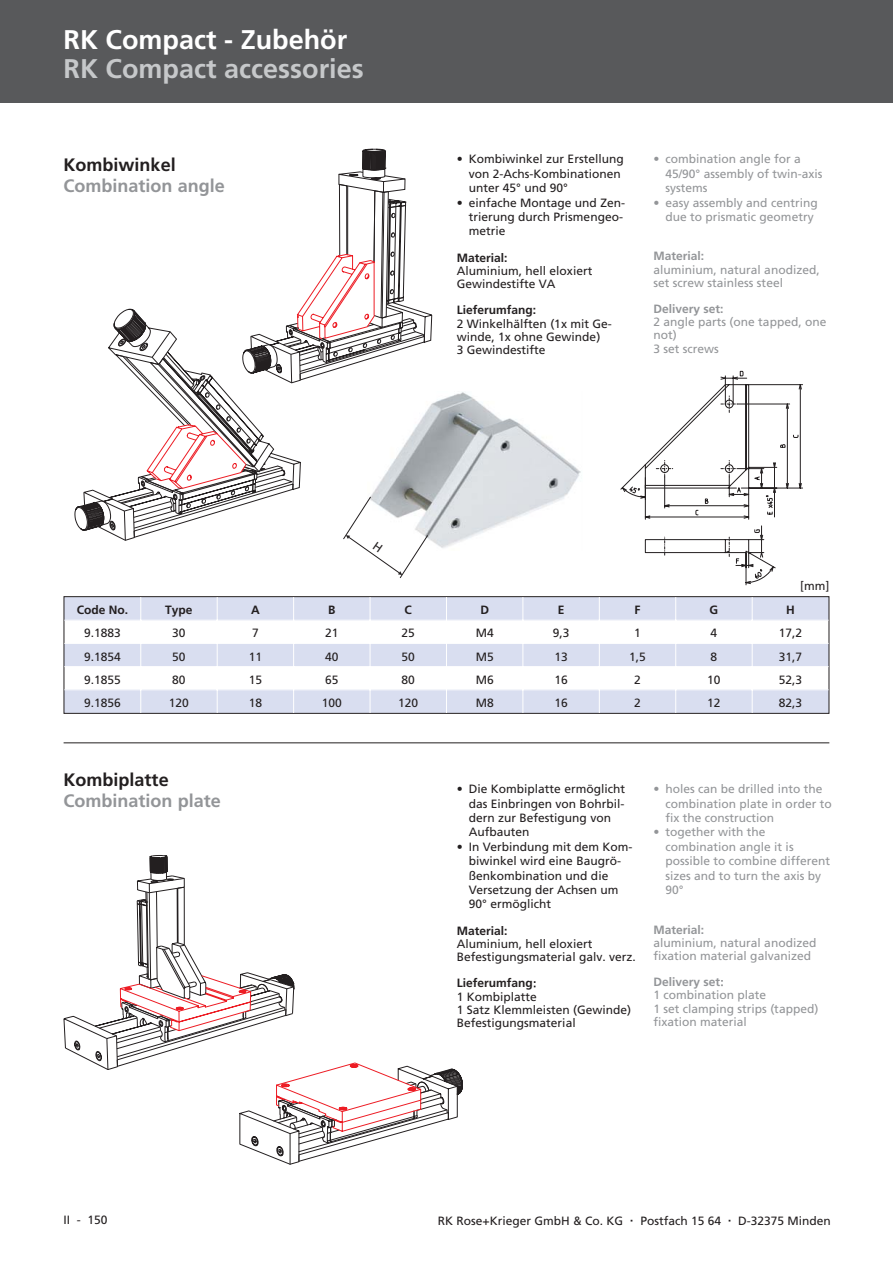
<style>
.page{position:relative;width:893px;height:1263px;background:#fff}
.page>*{position:absolute;margin:0;border:0;box-sizing:border-box;transform-origin:0 0}
.t1{font:700 27px "Frutiger";color:#c6c8ca}
.t2{font:700 27px "Frutiger";color:#fff}
.t3{font:700 18px "Frutiger";color:#939598}
.t4{font:700 18px "Frutiger";color:#231f20}
.t5{font:12px/14.4px "Frutiger";color:#231f20}
.t6{font:12px/14.4px "Frutiger";color:#939598}
.t7{font:700 12px "Frutiger";color:#231f20}
.t8{font:700 12px "Frutiger";color:#939598}
</style>
<div class="page">
<div style="left:0;top:0;width:892px;height:102px;background:#58595b"></div>
<svg style="left:620px;top:371px;width:183px;height:214px"></svg>
<img style="left:433px;top:392px;width:148px;height:156px">
<div style="left:64px;top:597px;width:764px;height:23px;background:#d9def0"></div>
<div style="left:64px;top:643px;width:764px;height:24px;background:#d9def0"></div>
<div style="left:64px;top:690px;width:764px;height:23px;background:#d9def0"></div>
<div style="left:64px;top:596px;width:765px;height:118px;border:1px solid #231f20"></div>
<hr style="left:64px;top:620px;width:764px;height:1px;background:#fff">
<hr style="left:64px;top:643px;width:764px;height:1px;background:#fff">
<hr style="left:64px;top:666px;width:764px;height:1px;background:#fff">
<hr style="left:64px;top:689px;width:764px;height:1px;background:#fff">
<hr style="left:140px;top:597px;width:1px;height:116px;background:#fff">
<hr style="left:217px;top:597px;width:1px;height:116px;background:#fff">
<hr style="left:293px;top:597px;width:1px;height:116px;background:#fff">
<hr style="left:369px;top:597px;width:1px;height:116px;background:#fff">
<hr style="left:446px;top:597px;width:1px;height:116px;background:#fff">
<hr style="left:522px;top:597px;width:1px;height:116px;background:#fff">
<hr style="left:599px;top:597px;width:1px;height:116px;background:#fff">
<hr style="left:675px;top:597px;width:1px;height:116px;background:#fff">
<hr style="left:751px;top:597px;width:1px;height:116px;background:#fff">
<hr style="left:64px;top:742px;width:765px;height:1px;background:#231f20">
<svg style="left:64px;top:855px;width:399px;height:310px"></svg>
<svg style="left:74px;top:149px;width:359px;height:429px"></svg>
<h1 class="t2" style="left:64px;top:29px;width:285px">RK Compact - Zubehör</h1>
<h1 class="t1" style="left:64px;top:58px;width:301px">RK Compact accessories</h1>
<h2 class="t4" style="left:64px;top:157px;width:114px">Kombiwinkel</h2>
<h2 class="t3" style="left:64px;top:179px;width:163px">Combination angle</h2>
<p class="t5" style="left:469px;top:153px;width:156px;text-indent:-12px">• Kombiwinkel zur Erstellung von 2-Achs-Kombinationen unter 45° und 90°</p>
<p class="t5" style="left:469px;top:196px;width:158px;text-indent:-12px">• einfache Montage und Zen&shy;trierung durch Prismengeo&shy;metrie</p>
<p class="t7" style="left:457px;top:253px;width:52px">Material:</p>
<p class="t5" style="left:457px;top:265px;width:137px;line-height:13.2px">Aluminium, hell eloxiert<br>Gewindestifte VA</p>
<p class="t7" style="left:457px;top:305px;width:81px">Lieferumfang:</p>
<p class="t5" style="left:457px;top:318px;width:156px;line-height:13.2px">2 Winkelhälften (1x mit Ge&shy;winde, 1x ohne Gewinde)<br>3 Gewindestifte</p>
<p class="t6" style="left:665px;top:153px;width:158px;text-indent:-12px">• combination angle for a<br>45/90° assembly of twin-axis systems</p>
<p class="t6" style="left:665px;top:196px;width:154px;text-indent:-12px">• easy assembly and centring due to prismatic geometry</p>
<p class="t8" style="left:653px;top:251px;width:52px">Material:</p>
<p class="t6" style="left:653px;top:264px;width:168px;line-height:13.2px">aluminium, natural anodized, set screw stainless steel</p>
<p class="t8" style="left:653px;top:304px;width:72px">Delivery set:</p>
<p class="t6" style="left:653px;top:316px;width:174px;line-height:13.2px">2 angle parts (one tapped, one not)<br>3 set screws</p>
<p class="t5" style="left:800px;top:580px;width:31px">[mm]</p>
<p class="t7" style="left:77px;top:605px;width:53px">Code No.</p>
<p class="t7" style="left:165px;top:605px;width:29px">Type</p>
<p class="t7" style="left:251px;top:605px;width:10px">A</p>
<p class="t7" style="left:328px;top:605px;width:9px">B</p>
<p class="t7" style="left:404px;top:605px;width:9px">C</p>
<p class="t7" style="left:480px;top:605px;width:10px">D</p>
<p class="t7" style="left:557px;top:605px;width:8px">E</p>
<p class="t7" style="left:634px;top:605px;width:7px">F</p>
<p class="t7" style="left:709px;top:605px;width:10px">G</p>
<p class="t7" style="left:786px;top:605px;width:10px">H</p>
<p class="t5" style="left:84px;top:627px;width:38px">9.1883</p>
<p class="t5" style="left:172px;top:627px;width:15px">30</p>
<p class="t5" style="left:252px;top:627px;width:8px">7</p>
<p class="t5" style="left:325px;top:627px;width:15px">21</p>
<p class="t5" style="left:401px;top:627px;width:15px">25</p>
<p class="t5" style="left:475px;top:627px;width:19px">M4</p>
<p class="t5" style="left:552px;top:627px;width:18px">9,3</p>
<p class="t5" style="left:634px;top:627px;width:8px">1</p>
<p class="t5" style="left:710px;top:627px;width:8px">4</p>
<p class="t5" style="left:778px;top:627px;width:25px">17,2</p>
<p class="t5" style="left:84px;top:650px;width:38px">9.1854</p>
<p class="t5" style="left:172px;top:650px;width:15px">50</p>
<p class="t5" style="left:249px;top:650px;width:15px">11</p>
<p class="t5" style="left:325px;top:650px;width:15px">40</p>
<p class="t5" style="left:401px;top:650px;width:15px">50</p>
<p class="t5" style="left:475px;top:650px;width:19px">M5</p>
<p class="t5" style="left:554px;top:650px;width:15px">13</p>
<p class="t5" style="left:629px;top:650px;width:18px">1,5</p>
<p class="t5" style="left:710px;top:650px;width:8px">8</p>
<p class="t5" style="left:778px;top:650px;width:25px">31,7</p>
<p class="t5" style="left:84px;top:673px;width:38px">9.1855</p>
<p class="t5" style="left:172px;top:673px;width:15px">80</p>
<p class="t5" style="left:249px;top:673px;width:15px">15</p>
<p class="t5" style="left:325px;top:673px;width:15px">65</p>
<p class="t5" style="left:401px;top:673px;width:15px">80</p>
<p class="t5" style="left:475px;top:673px;width:19px">M6</p>
<p class="t5" style="left:554px;top:673px;width:15px">16</p>
<p class="t5" style="left:634px;top:673px;width:8px">2</p>
<p class="t5" style="left:707px;top:673px;width:15px">10</p>
<p class="t5" style="left:778px;top:673px;width:25px">52,3</p>
<p class="t5" style="left:84px;top:697px;width:38px">9.1856</p>
<p class="t5" style="left:169px;top:697px;width:22px">120</p>
<p class="t5" style="left:249px;top:697px;width:15px">18</p>
<p class="t5" style="left:322px;top:697px;width:22px">100</p>
<p class="t5" style="left:398px;top:697px;width:22px">120</p>
<p class="t5" style="left:475px;top:697px;width:19px">M8</p>
<p class="t5" style="left:554px;top:697px;width:15px">16</p>
<p class="t5" style="left:634px;top:697px;width:8px">2</p>
<p class="t5" style="left:707px;top:697px;width:15px">12</p>
<p class="t5" style="left:778px;top:697px;width:25px">82,3</p>
<h2 class="t4" style="left:64px;top:772px;width:107px">Kombiplatte</h2>
<h2 class="t3" style="left:64px;top:794px;width:159px">Combination plate</h2>
<p class="t5" style="left:469px;top:783px;width:158px;text-indent:-12px">• Die Kombiplatte ermöglicht das Einbringen von Bohrbil&shy;dern zur Befestigung von<br>Aufbauten</p>
<p class="t5" style="left:469px;top:840px;width:165px;text-indent:-12px">• In Verbindung mit dem Kom&shy;biwinkel wird eine Baugrö&shy;ßenkombination und die<br>Versetzung der Achsen um<br>90° ermöglicht</p>
<p class="t7" style="left:457px;top:926px;width:52px">Material:</p>
<p class="t5" style="left:457px;top:938px;width:180px;line-height:13.2px">Aluminium, hell eloxiert<br>Befestigungsmaterial galv. verz.</p>
<p class="t7" style="left:457px;top:978px;width:78px">Lieferumfang</p>
<p class="t5" style="left:457px;top:991px;width:176px;line-height:13.2px">1 Kombiplatte<br>1 Satz Klemmleisten (Gewinde)<br>Befestigungsmaterial</p>
<p class="t6" style="left:665px;top:783px;width:168px;text-indent:-12px">• holes can be drilled into the combination plate in order to fix the construction</p>
<p class="t6" style="left:665px;top:826px;width:166px;text-indent:-12px">• together with the combination angle it is possible to combine different sizes and to turn the axis by<br>90°</p>
<p class="t8" style="left:653px;top:925px;width:52px">Material:</p>
<p class="t6" style="left:653px;top:937px;width:164px;line-height:13.2px">aluminium, natural anodized fixation material galvanized</p>
<p class="t8" style="left:653px;top:977px;width:68px">Delivery set</p>
<p class="t6" style="left:653px;top:990px;width:166px;line-height:13.2px">1 combination plate<br>1 set clamping strips (tapped) fixation material</p>
<p class="t5" style="left:64px;top:1214px;width:46px">II - 150</p>
<p class="t5" style="left:438px;top:1215px;width:187px">RK Rose+Krieger GmbH &amp; Co. KG</p>
<p class="t5" style="left:640px;top:1215px;width:82px">Postfach 15 64</p>
<p class="t5" style="left:738px;top:1215px;width:94px">D-32375 Minden</p>
</div>
